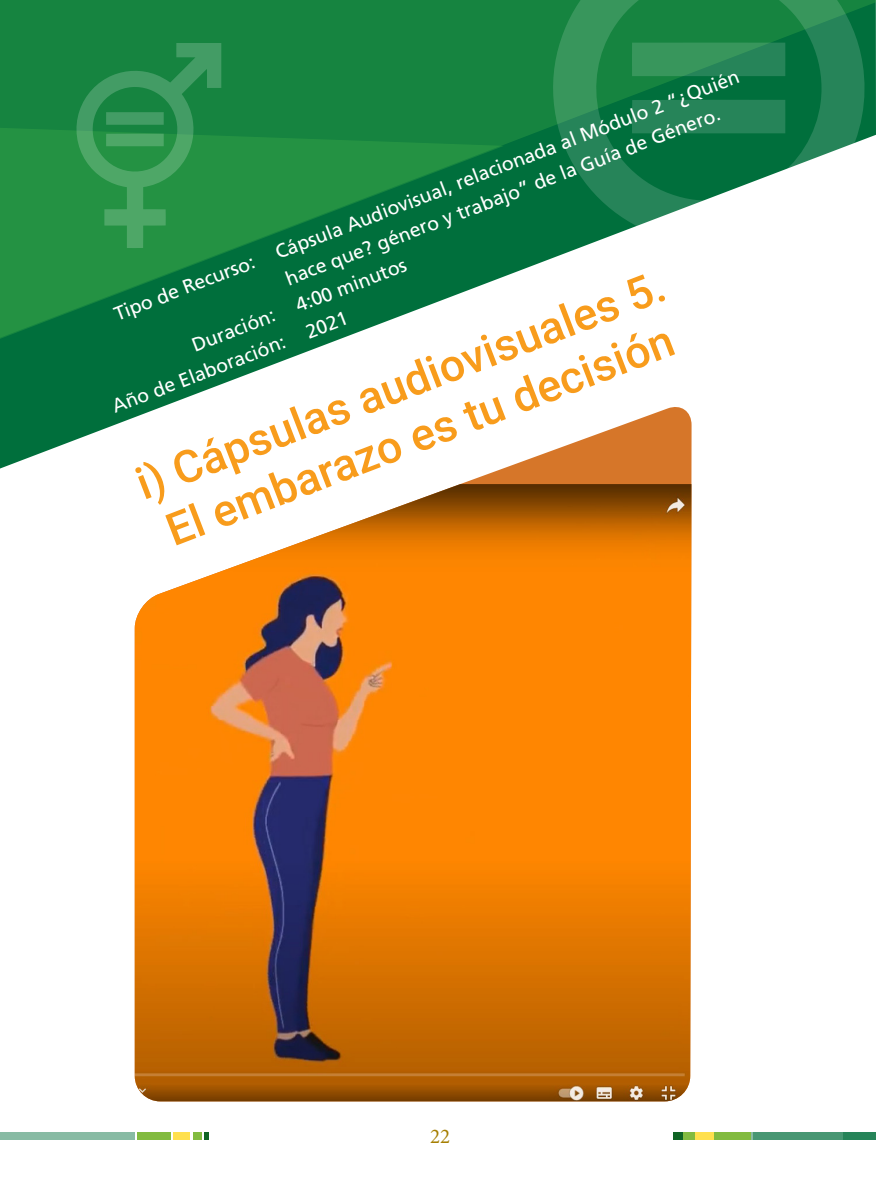
<style>
.page{position:relative;width:876px;height:1188px;background:#fff}
.page>*{position:absolute;margin:0;border:0;box-sizing:border-box;transform-origin:0 0}
.t1{font:500 45px "Roboto";color:#f89c1c}
.t2{font:21px "Minion Pro";color:#a67f03}
.t3{font:19.5px/28.5px "Frutiger LT Std";color:#fff}
</style>
<div class="page">
<svg style="left:747px;top:1132px;width:128px;height:8px"></svg>
<svg style="left:711px;top:1132px;width:33px;height:8px"></svg>
<svg style="left:691px;top:1132px;width:17px;height:8px"></svg>
<div style="left:680px;top:1132px;width:8px;height:8px;background:#82bb40"></div>
<svg style="left:753px;top:1133px;width:122px;height:7px"></svg>
<div style="left:716px;top:1133px;width:34px;height:7px;background:#82bb40"></div>
<div style="left:697px;top:1133px;width:16px;height:7px;background:#ffe04e"></div>
<div style="left:685px;top:1133px;width:9px;height:7px;background:#82bb40"></div>
<svg style="left:673px;top:1132px;width:10px;height:8px"></svg>
<div style="left:0;top:1133px;width:134px;height:7px;background:#88bba4"></div>
<div style="left:137px;top:1133px;width:33px;height:7px;background:#82bb40"></div>
<div style="left:173px;top:1133px;width:17px;height:7px;background:#ffe04e"></div>
<div style="left:193px;top:1133px;width:8px;height:7px;background:#82bb40"></div>
<svg style="left:204px;top:1133px;width:4px;height:7px"></svg>
<svg style="left:0;top:0;width:551px;height:256px;background:#13813f"></svg>
<svg style="left:0;top:104px;width:504px;height:365px;background:#1a8544"></svg>
<svg style="left:75px;top:43px;width:146px;height:205px;background:#2a924c"></svg>
<div style="left:106px;top:112px;width:58px;height:13px;background:#439c65"></div>
<div style="left:106px;top:134px;width:58px;height:12px;background:#4ea767"></div>
<svg style="left:551px;top:0;width:324px;height:256px"></svg>
<div style="left:632px;top:43px;width:153px;height:33px;background:linear-gradient(to right,#3d9b5d,#258359)"></div>
<div style="left:632px;top:100px;width:153px;height:33px;background:#268459"></div>
<svg style="left:103px;top:256px;width:589px;height:321px"></svg>
<svg style="left:135px;top:404px;width:556px;height:80px"></svg>
<img style="left:135px;top:484px;width:556px;height:617px">
<p class="t3" style="left:271px;top:239px;width:497px;rotate:-21deg">Cápsula Audiovisual, relacionada al Módulo 2 “¿Quién hace que? género y trabajo” de la Guía de Género.</p>
<p class="t3" style="left:110px;top:301px;width:150px;rotate:-21deg">Tipo de Recurso:</p>
<p class="t3" style="left:291px;top:293px;width:119px;rotate:-21deg">4:00 minutos</p>
<p class="t3" style="left:301px;top:319px;width:45px;rotate:-21deg">2021</p>
<p class="t1" style="left:127px;top:456px;width:564px;rotate:-21deg">i) Cápsulas audiovisuales 5.</p>
<p class="t3" style="left:187px;top:332px;width:89px;rotate:-21deg">Duración:</p>
<p class="t1" style="left:157px;top:502px;width:541px;rotate:-21deg">El embarazo es tu decisión</p>
<p class="t3" style="left:108px;top:394px;width:186px;rotate:-21deg">Año de Elaboración:</p>
<p class="t2" style="left:430px;top:1122px;width:22px">22</p>
</div>
